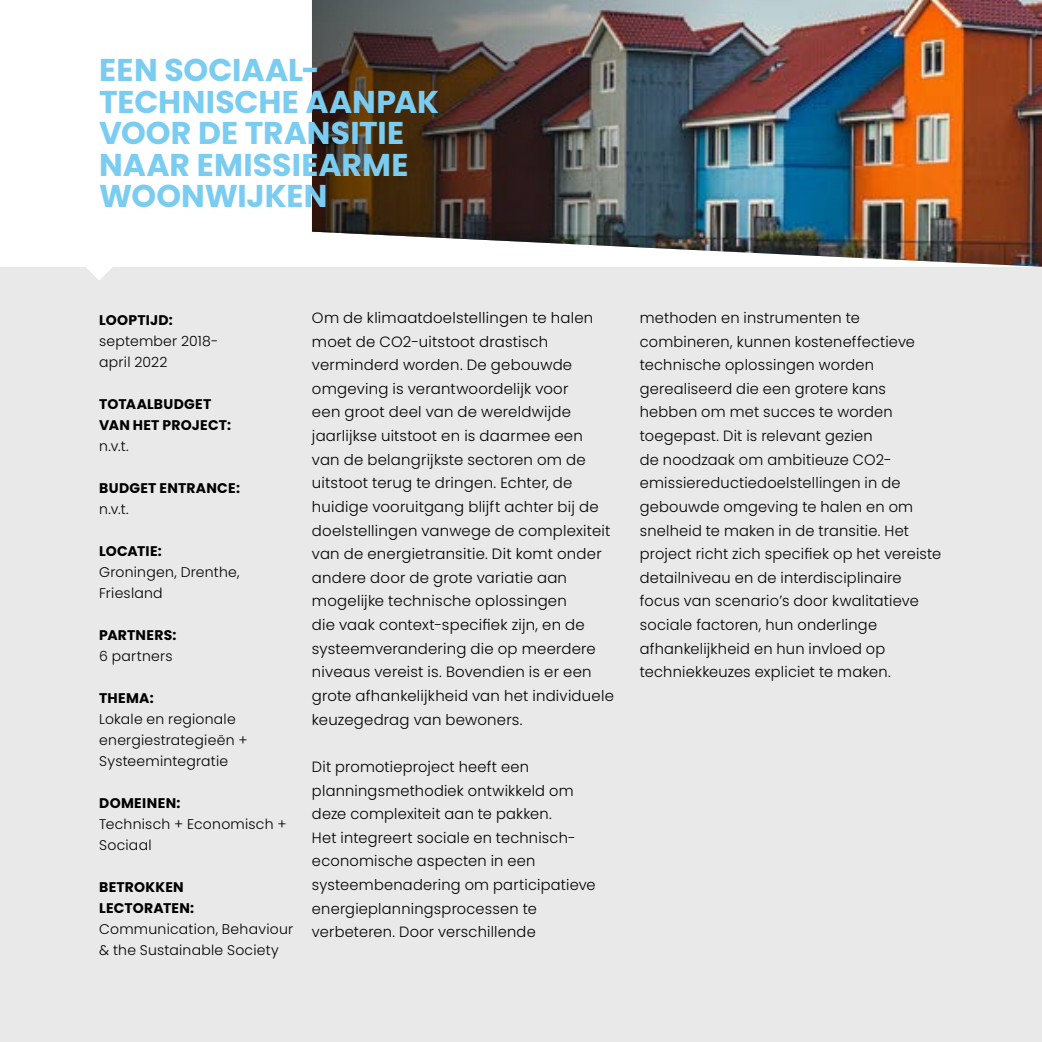
<style>
.page{position:relative;width:1042px;height:1042px;background:#e9e9e9}
.page>*{position:absolute;margin:0;border:0;box-sizing:border-box;transform-origin:0 0}
.t1{font:700 31.5px/31.5px "Poppins";color:#7accf0}
.t2{font:300 14.88px/23.6px "Poppins";letter-spacing:.015em;color:#000}
.t3{font:300 14px/21px "Poppins";letter-spacing:.015em;color:#000}
.t4{font:700 14px/21px "Poppins";letter-spacing:.015em;color:#000}
</style>
<div class="page">
<div style="left:0;top:0;width:1042px;height:267px;background:#fff"></div>
<svg style="left:86px;top:267px;width:26px;height:13px"></svg>
<img style="left:312px;top:0;width:730px;height:267px">
<h1 class="t1" style="left:99px;top:55px;width:341px">EEN SOCIAAL-<br>TECHNISCHE AANPAK<br>VOOR DE TRANSITIE<br>NAAR EMISSIEARME<br>WOONWIJKEN</h1>
<p class="t4" style="left:99px;top:309px;width:75px">LOOPTIJD:</p>
<p class="t3" style="left:99px;top:330px;width:121px">september 2018- april 2022</p>
<p class="t4" style="left:99px;top:393px;width:133px">TOTAALBUDGET<br>VAN HET PROJECT:</p>
<p class="t3" style="left:99px;top:435px;width:31px">n.v.t.</p>
<p class="t4" style="left:99px;top:477px;width:142px">BUDGET ENTRANCE:</p>
<p class="t3" style="left:99px;top:498px;width:31px">n.v.t.</p>
<p class="t4" style="left:99px;top:540px;width:64px">LOCATIE:</p>
<p class="t3" style="left:99px;top:561px;width:142px">Groningen, Drenthe,<br>Friesland</p>
<p class="t4" style="left:99px;top:624px;width:79px">PARTNERS:</p>
<p class="t3" style="left:99px;top:645px;width:75px">6 partners</p>
<p class="t4" style="left:99px;top:687px;width:56px">THEMA:</p>
<p class="t3" style="left:99px;top:708px;width:150px">Lokale en regionale energiestrategieën +<br>Systeemintegratie</p>
<p class="t4" style="left:99px;top:792px;width:83px">DOMEINEN:</p>
<p class="t3" style="left:99px;top:813px;width:189px">Technisch + Economisch +<br>Sociaal</p>
<p class="t4" style="left:99px;top:876px;width:97px">BETROKKEN<br>LECTORATEN:</p>
<p class="t3" style="left:99px;top:918px;width:195px">Communication, Behaviour &amp; the Sustainable Society</p>
<p class="t2" style="left:312px;top:306px;width:303px">Om de klimaatdoelstellingen te halen moet de CO2-uitstoot drastisch verminderd worden. De gebouwde omgeving is verantwoordelijk voor<br>een groot deel van de wereldwijde jaarlijkse uitstoot en is daarmee een van de belangrijkste sectoren om de uitstoot terug te dringen. Echter, de huidige vooruitgang blijft achter bij de doelstellingen vanwege de complexiteit van de energietransitie. Dit komt onder andere door de grote variatie aan mogelijke technische oplossingen<br>die vaak context-specifiek zijn, en de systeemverandering die op meerdere niveaus vereist is. Bovendien is er een grote afhankelijkheid van het individuele keuzegedrag van bewoners.</p>
<p class="t2" style="left:312px;top:755px;width:285px">Dit promotieproject heeft een planningsmethodiek ontwikkeld om deze complexiteit aan te pakken.<br>Het integreert sociale en technisch&shy;economische aspecten in een systeembenadering om participatieve energieplanningsprocessen te verbeteren. Door verschillende</p>
<p class="t2" style="left:640px;top:306px;width:303px">methoden en instrumenten te combineren, kunnen kosteneffectieve technische oplossingen worden gerealiseerd die een grotere kans hebben om met succes te worden toegepast. Dit is relevant gezien<br>de noodzaak om ambitieuze CO2- emissiereductiedoelstellingen in de gebouwde omgeving te halen en om snelheid te maken in de transitie. Het project richt zich specifiek op het vereiste detailniveau en de interdisciplinaire focus van scenario’s door kwalitatieve sociale factoren, hun onderlinge afhankelijkheid en hun invloed op techniekkeuzes expliciet te maken.</p>
</div>
